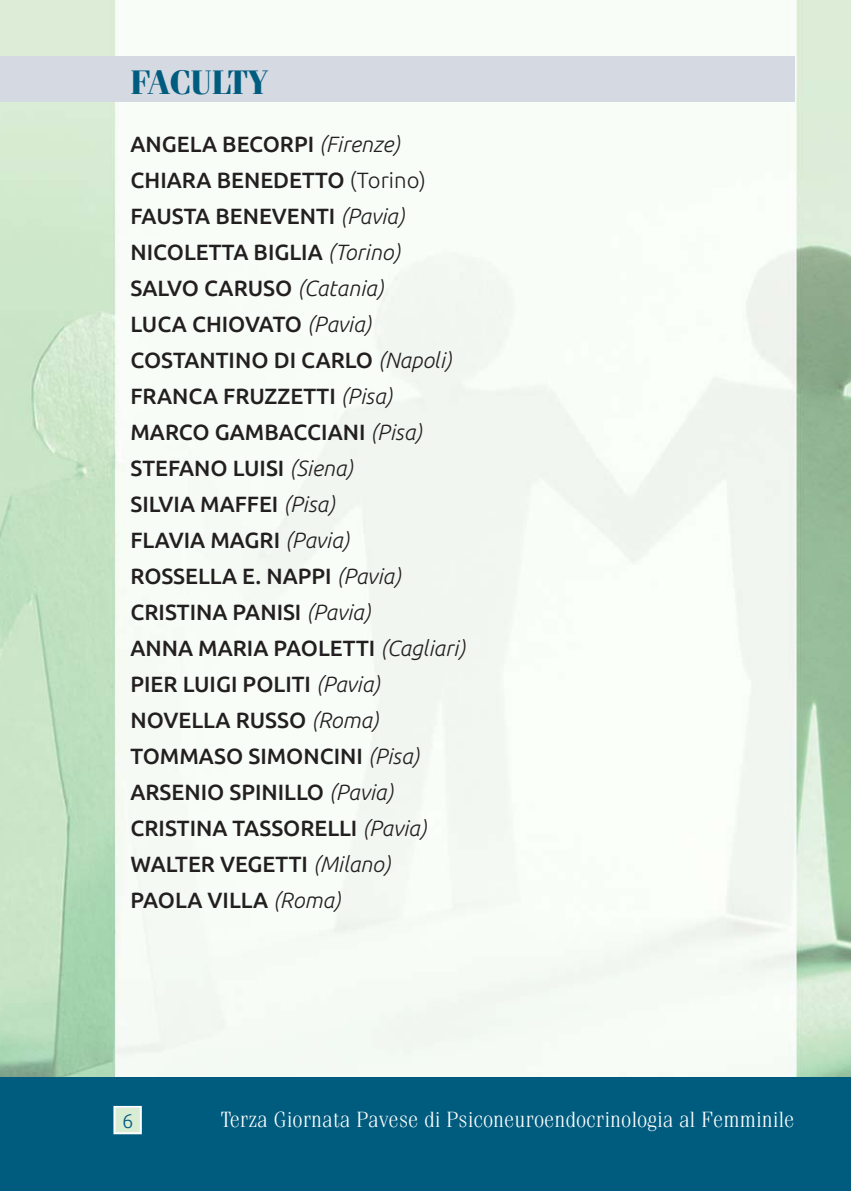
<style>
.page{position:relative;width:851px;height:1191px;background:#fff}
.page>*{position:absolute;margin:0;border:0;box-sizing:border-box;transform-origin:0 0}
.t1{font:700 34px "Fenice";color:#005c7f}
.t2{font:500 22px/36px "Ubuntu";color:#231f20}
.t3{font:300 22px "Fenice";color:#fff}
.t4{font:300 20px "Ubuntu";color:#005c7f}
.s1{font-weight:300;font-style:italic}
.s2{font-weight:300}
</style>
<div class="page">
<img style="left:0;top:0;width:850px;height:1077px">
<div style="left:0;top:1077px;width:850px;height:114px;background:#005c7f"></div>
<div style="left:0;top:57px;width:794px;height:45px;background:#d5d9e2"></div>
<div style="left:115px;top:1108px;width:25px;height:24px;background:#d9ecd4"></div>
<div style="left:113px;top:1106px;width:29px;height:28px;border:2px solid #fff"></div>
<h1 class="t1" style="left:130px;top:62px;width:138px">FACULTY</h1>
<p class="t2" style="left:130px;top:125px;width:336px">ANGELA BECORPI <span class="s1">(Firenze)<br></span>CHIARA BENEDETTO <span class="s2">(Torino)<br></span>FAUSTA BENEVENTI <span class="s1">(Pavia)<br></span>NICOLETTA BIGLIA <span class="s1">(Torino)<br></span>SALVO CARUSO <span class="s1">(Catania)<br></span>LUCA CHIOVATO <span class="s1">(Pavia)<br></span>COSTANTINO DI CARLO <span class="s1">(Napoli)<br></span>FRANCA FRUZZETTI <span class="s1">(Pisa)<br></span>MARCO GAMBACCIANI <span class="s1">(Pisa)<br></span>STEFANO LUISI <span class="s1">(Siena)<br></span>SILVIA MAFFEI <span class="s1">(Pisa)<br></span>FLAVIA MAGRI <span class="s1">(Pavia)<br></span>ROSSELLA E. NAPPI <span class="s1">(Pavia)<br></span>CRISTINA PANISI <span class="s1">(Pavia)<br></span>ANNA MARIA PAOLETTI <span class="s1">(Cagliari)<br></span>PIER LUIGI POLITI <span class="s1">(Pavia)<br></span>NOVELLA RUSSO <span class="s1">(Roma)<br></span>TOMMASO SIMONCINI <span class="s1">(Pisa)<br></span>ARSENIO SPINILLO <span class="s1">(Pavia)<br></span>CRISTINA TASSORELLI <span class="s1">(Pavia)<br></span>WALTER VEGETTI <span class="s1">(Milano)<br></span>PAOLA VILLA <span class="s1">(Roma)</span></p>
<p class="t4" style="left:122px;top:1108px;width:13px">6</p>
<p class="t3" style="left:221px;top:1106px;width:575px">Terza Giornata Pavese di Psiconeuroendocrinologia al Femminile</p>
</div>
